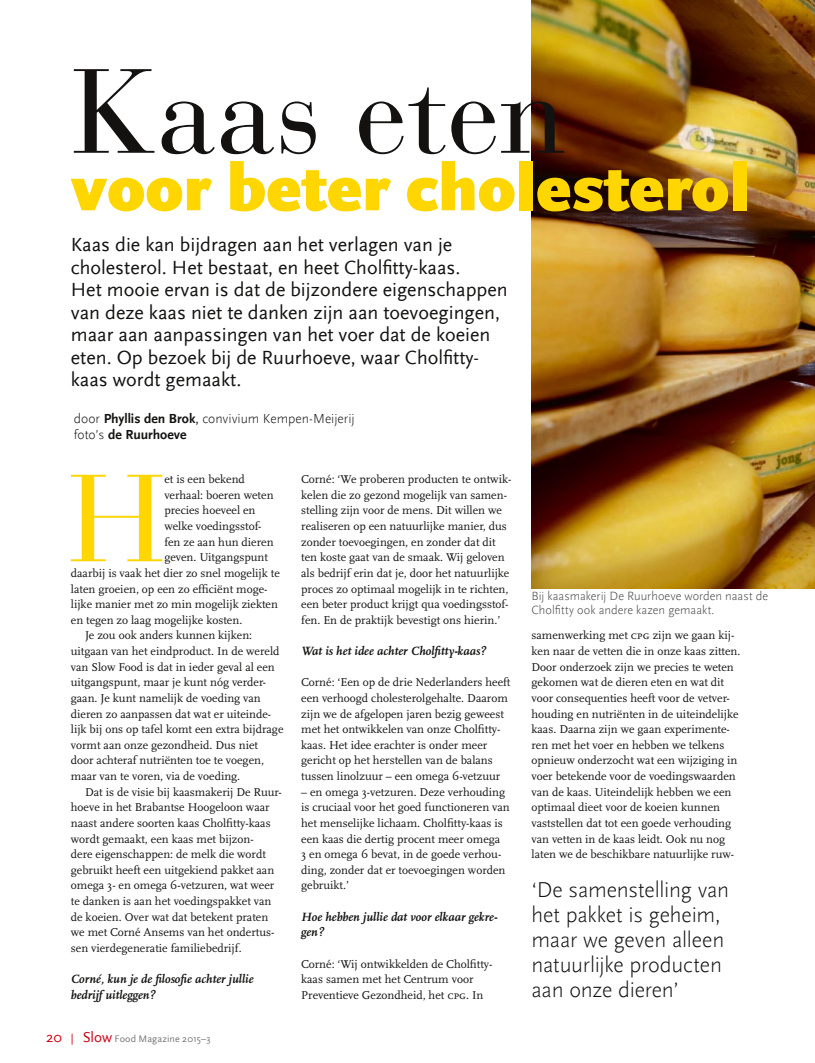
<style>
.page{position:relative;width:815px;height:1063px;background:#fff}
.page>*{position:absolute;margin:0;border:0;box-sizing:border-box;transform-origin:0 0}
.t1{font:122.88px "Bauer Bodoni LT";color:#ffd600}
.t2{font:118.75px "Bauer Bodoni Roman Os F";color:#131211}
.t3{font:900 67.5px "Scala Sans";color:#ffd600}
.t4{font:300 22.5px/25px "Scala Sans";letter-spacing:-.01em;color:#131211}
.t5{font:20px/22.5px "Scala Sans";color:#131211}
.t6{font:300 13.75px/16.2px "Scala Sans";color:#131211}
.t7{font:italic 700 12.5px/15.6px "Scala";letter-spacing:.005em;color:#131211}
.t8{font:300 12.5px/14.4px "Scala Sans";color:#444443}
.t9{font:11.88px/15.6px "Scala";color:#131211}
.t10{font:10px "Scala Sans";letter-spacing:.005em;color:#747473}
.s1{font-weight:700}
.s2{font-weight:400}
.s3{font-size:15px;color:#cf0016}
.s4{font-size:11.25px;color:#cf0016}
.s5{font-family:"Scala Caps"}
</style>
<div class="page">
<img style="left:531px;top:0;width:284px;height:588px">
<h2 class="t2" style="left:71px;top:41px;width:496px">Kaas eten</h2>
<h3 class="t3" style="left:71px;top:152px;width:680px">voor beter cholesterol</h3>
<p class="t5" style="left:71px;top:234px;width:438px">Kaas die kan bijdragen aan het verlagen van je cholesterol. Het bestaat, en heet Cholfitty-kaas.<br>Het mooie ervan is dat de bijzondere eigenschappen van deze kaas niet te danken zijn aan toevoegingen, maar aan aanpassingen van het voer dat de koeien eten. Op bezoek bij de Ruurhoeve, waar Cholfitty&shy;kaas wordt gemaakt.</p>
<p class="t6" style="left:74px;top:411px;width:282px">door <span class="s1">Phyllis den Brok</span><span class="s2">,</span> convivium Kempen-Meijerij foto’s <span class="s1">de Ruurhoeve</span></p>
<h1 class="t1" style="left:69px;top:446px;width:97px">H</h1>
<p class="t9" style="left:164px;top:472px;width:82px">et is een bekend</p>
<p class="t9" style="left:164px;top:487px;width:111px">verhaal: boeren weten</p>
<p class="t9" style="left:164px;top:503px;width:93px">precies hoeveel en</p>
<p class="t9" style="left:164px;top:519px;width:99px">welke voedingsstof-</p>
<p class="t9" style="left:164px;top:534px;width:111px">fen ze aan hun dieren</p>
<p class="t9" style="left:164px;top:550px;width:105px">geven. Uitgangspunt</p>
<p class="t9" style="left:71px;top:565px;width:211px">daarbij is vaak het dier zo snel mogelijk te</p>
<p class="t9" style="left:71px;top:581px;width:198px">laten groeien, op een zo efficiënt moge-</p>
<p class="t9" style="left:71px;top:597px;width:209px">lijke manier met zo min mogelijk ziekten</p>
<p class="t9" style="left:71px;top:612px;width:173px">en tegen zo laag mogelijke kosten.</p>
<p class="t9" style="left:85px;top:628px;width:169px">Je zou ook anders kunnen kijken:</p>
<p class="t9" style="left:71px;top:644px;width:210px">uitgaan van het eindproduct. In de wereld</p>
<p class="t9" style="left:71px;top:659px;width:205px">van Slow Food is dat in ieder geval al een</p>
<p class="t9" style="left:71px;top:675px;width:197px">uitgangspunt, maar je kunt nóg verder-</p>
<p class="t9" style="left:71px;top:690px;width:191px">gaan. Je kunt namelijk de voeding van</p>
<p class="t9" style="left:71px;top:706px;width:202px">dieren zo aanpassen dat wat er uiteinde-</p>
<p class="t9" style="left:71px;top:722px;width:214px">lijk bij ons op tafel komt een extra bijdrage</p>
<p class="t9" style="left:71px;top:737px;width:189px">vormt aan onze gezondheid. Dus niet</p>
<p class="t9" style="left:71px;top:753px;width:195px">door achteraf nutriënten toe te voegen,</p>
<p class="t9" style="left:71px;top:769px;width:171px">maar van te voren, via de voeding.</p>
<p class="t9" style="left:85px;top:784px;width:198px">Dat is de visie bij kaasmakerij De Ruur-</p>
<p class="t9" style="left:71px;top:800px;width:200px">hoeve in het Brabantse Hoogeloon waar</p>
<p class="t9" style="left:71px;top:815px;width:201px">naast andere soorten kaas Cholfitty-kaas</p>
<p class="t9" style="left:71px;top:831px;width:184px">wordt gemaakt, een kaas met bijzon-</p>
<p class="t9" style="left:71px;top:847px;width:197px">dere eigenschappen: de melk die wordt</p>
<p class="t9" style="left:71px;top:862px;width:205px">gebruikt heeft een uitgekiend pakket aan</p>
<p class="t9" style="left:71px;top:878px;width:205px">omega 3- en omega 6-vetzuren, wat weer</p>
<p class="t9" style="left:71px;top:894px;width:202px">te danken is aan het voedingspakket van</p>
<p class="t9" style="left:71px;top:909px;width:199px">de koeien. Over wat dat betekent praten</p>
<p class="t9" style="left:71px;top:925px;width:205px">we met Corné Ansems van het ondertus-</p>
<p class="t9" style="left:71px;top:940px;width:172px">sen vierdegeneratie familiebedrijf.</p>
<p class="t7" style="left:71px;top:971px;width:184px">Corné, kun je de filosofie achter jullie bedrijf uitleggen?</p>
<p class="t10" style="left:46px;top:1034px;width:166px"><span class="s3">20</span> <span class="s4">|</span> <span class="s3">Slow</span> Food Magazine 2015–3</p>
<p class="t9" style="left:301px;top:472px;width:212px">Corné: ‘We proberen producten te ontwik&shy;kelen die zo gezond mogelijk van samen&shy;stelling zijn voor de mens. Dit willen we realiseren op een natuurlijke manier, dus zonder toevoegingen, en zonder dat dit ten koste gaat van de smaak. Wij geloven als bedrijf erin dat je, door het natuurlijke proces zo optimaal mogelijk in te richten, een beter product krijgt qua voedingsstof&shy;fen. En de praktijk bevestigt ons hierin.’</p>
<p class="t7" style="left:301px;top:643px;width:186px">Wat is het idee achter Cholfitty-kaas?</p>
<p class="t9" style="left:301px;top:675px;width:211px">Corné: ‘Een op de drie Nederlanders heeft een verhoogd cholesterolgehalte. Daarom zijn we de afgelopen jaren bezig geweest met het ontwikkelen van onze Cholfitty&shy;kaas. Het idee erachter is onder meer gericht op het herstellen van de balans tussen linolzuur – een omega 6-vetzuur</p>
<p class="t9" style="left:301px;top:784px;width:210px">– en omega 3-vetzuren. Deze verhouding is cruciaal voor het goed functioneren van het menselijke lichaam. Cholfitty-kaas is een kaas die dertig procent meer omega<br>3 en omega 6 bevat, in de goede verhou&shy;ding, zonder dat er toevoegingen worden gebruikt.’</p>
<p class="t7" style="left:301px;top:909px;width:198px">Hoe hebben jullie dat voor elkaar gekre&shy;gen?</p>
<p class="t9" style="left:301px;top:956px;width:193px">Corné: ‘Wij ontwikkelden de Cholfitty&shy;kaas samen met het Centrum voor<br>Preventieve Gezondheid, het <span class="s5">cpg</span>. In</p>
<p class="t8" style="left:531px;top:589px;width:238px">Bij kaasmakerij De Ruurhoeve worden naast de<br>Cholfitty ook andere kazen gemaakt.</p>
<p class="t9" style="left:531px;top:628px;width:210px">samenwerking met <span class="s5">cpg</span> zijn we gaan kij&shy;ken naar de vetten die in onze kaas zitten.<br>Door onderzoek zijn we precies te weten gekomen wat de dieren eten en wat dit voor consequenties heeft voor de vetver&shy;houding en nutriënten in de uiteindelijke kaas. Daarna zijn we gaan experimente&shy;ren met het voer en hebben we telkens opnieuw onderzocht wat een wijziging in voer betekende voor de voedingswaarden van de kaas. Uiteindelijk hebben we een optimaal dieet voor de koeien kunnen vaststellen dat tot een goede verhouding van vetten in de kaas leidt. Ook nu nog laten we de beschikbare natuurlijke ruw-</p>
<h3 class="t4" style="left:531px;top:878px;width:199px">‘De samenstelling van het pakket is geheim, maar we geven alleen natuurlijke producten aan onze dieren’</h3>
</div>
